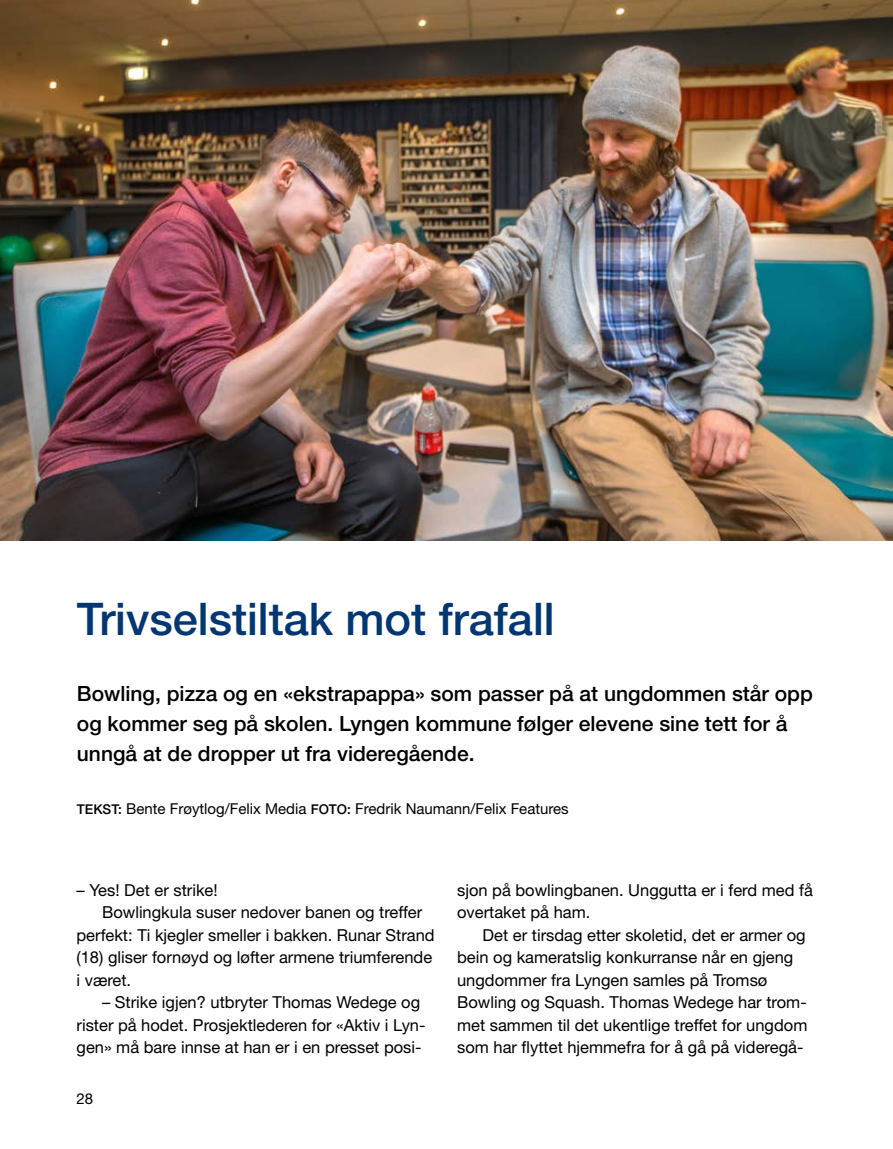
<style>
.page{position:relative;width:893px;height:1149px;background:#fff}
.page>*{position:absolute;margin:0;border:0;box-sizing:border-box;transform-origin:0 0}
.t1{font:500 45px "Helvetica Neue LT Pro";color:#003671}
.t2{font:500 21px/30px "Helvetica Neue LT Pro";color:#000}
.t3{font:16.5px/22.5px "Helvetica Neue LT Pro";color:#000}
.t4{font:15px "Helvetica Neue LT Pro";color:#000}
.s1{font-weight:500;font-size:13.5px}
</style>
<div class="page">
<img style="left:0;top:0;width:893px;height:540px">
<h1 class="t1" style="left:77px;top:592px;width:479px">Trivselstiltak mot frafall</h1>
<p class="t2" style="left:77px;top:678px;width:738px">Bowling, pizza og en «ekstrapappa» som passer på at ungdommen står opp og kommer seg på skolen. Lyngen kommune følger elevene sine tett for å unngå at de dropper ut fra videregående.</p>
<p class="t4" style="left:77px;top:799px;width:493px"><span class="s1">TEKST:</span> Bente Frøytlog/Felix Media <span class="s1">FOTO:</span> Fredrik Naumann/Felix Features</p>
<p class="t3" style="left:77px;top:878px;width:143px">– Yes! Det er strike!</p>
<p class="t3" style="left:102px;top:900px;width:322px">Bowlingkula suser nedover banen og treffer</p>
<p class="t3" style="left:77px;top:923px;width:360px">perfekt: Ti kjegler smeller i bakken. Runar Strand</p>
<p class="t3" style="left:77px;top:945px;width:357px">(18) gliser fornøyd og løfter armene triumferende</p>
<p class="t3" style="left:77px;top:968px;width:56px">i været.</p>
<p class="t3" style="left:77px;top:990px;width:351px;text-indent:26px">– Strike igjen? utbryter Thomas Wedege og rister på hodet. Prosjektlederen for «Aktiv i Lyn&shy;gen» må bare innse at han er i en presset posi-</p>
<p class="t4" style="left:77px;top:1088px;width:18px">28</p>
<p class="t3" style="left:457px;top:878px;width:357px">sjon på bowlingbanen. Unggutta er i ferd med få overtaket på ham.</p>
<p class="t3" style="left:457px;top:923px;width:352px;text-indent:26px">Det er tirsdag etter skoletid, det er armer og bein og kameratslig konkurranse når en gjeng ungdommer fra Lyngen samles på Tromsø Bowling og Squash. Thomas Wedege har trom&shy;met sammen til det ukentlige treffet for ungdom som har flyttet hjemmefra for å gå på videregå-</p>
</div>
